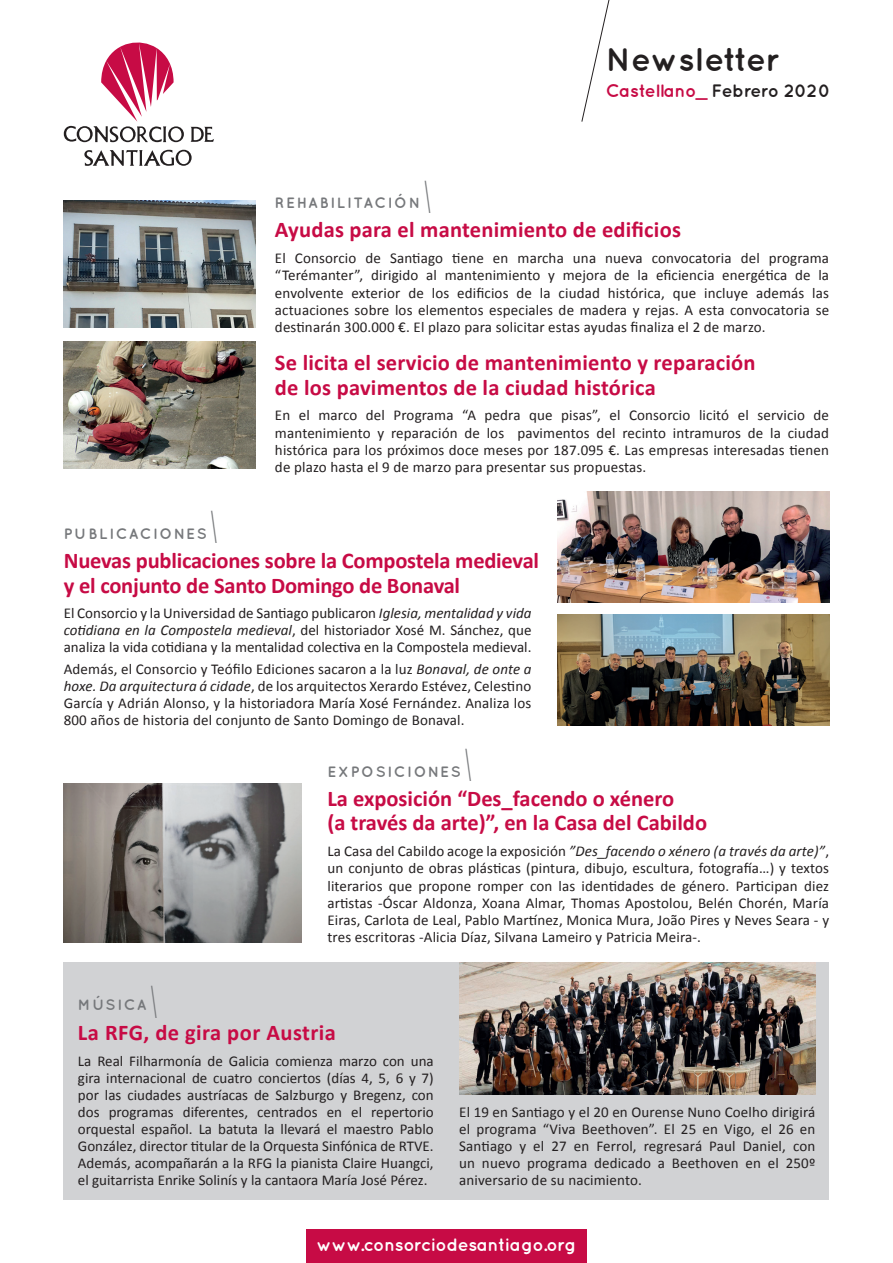
<style>
.page{position:relative;width:893px;height:1263px;background:#fff}
.page>*{position:absolute;margin:0;border:0;box-sizing:border-box;transform-origin:0 0}
.t1{font:italic 300 46.2px "Frutiger LT Std";color:#76787b;scale:.36 1}
.t2{font:700 33px "Quicksand";letter-spacing:-.02em;color:#231f20}
.t3{font:700 22.5px/24.8px "Calibri";color:#c70b45}
.t4{font:700 22.5px "Calibri";letter-spacing:.02em;color:#c70b45}
.t5{font:700 18px "Quicksand";letter-spacing:-.02em;color:#fff}
.t6{font:700 18px "Quicksand";letter-spacing:-.02em;color:#c70b45}
.t7{font:15px/17.2px "Calibri";letter-spacing:.01em;color:#231f20;text-align:justify}
.t8{font:700 15px "Quicksand";letter-spacing:.12em;color:#76787b}
.s1{color:#231f20}
.s2{font-style:italic}
</style>
<div class="page">
<svg style="left:191px;top:127px;width:23px;height:15px"></svg>
<svg style="left:64px;top:42px;width:120px;height:100px"></svg>
<svg style="left:84px;top:150px;width:108px;height:16px"></svg>
<svg style="left:581px;top:0;width:29px;height:122px"></svg>
<div style="left:306px;top:1229px;width:281px;height:34px;background:#c70b45"></div>
<div style="left:64px;top:962px;width:765px;height:237px;background:#d1d2d4"></div>
<img style="left:64px;top:200px;width:191px;height:128px">
<img style="left:64px;top:341px;width:191px;height:128px">
<img style="left:459px;top:962px;width:356px;height:132px">
<img style="left:64px;top:784px;width:238px;height:158px">
<img style="left:557px;top:614px;width:272px;height:111px">
<img style="left:557px;top:492px;width:272px;height:111px">
<h2 class="t2" style="left:606px;top:39px;width:176px">Newsletter</h2>
<p class="t6" style="left:606px;top:79px;width:227px">Castellano_ <span class="s1">Febrero 2020</span></p>
<h1 class="t1" style="left:429px;top:171px;width:44px">I</h1>
<h3 class="t3" style="left:275px;top:218px;width:408px">Ayudas para el mantenimiento de edificios</h3>
<p class="t7" style="left:275px;top:250px;width:556px">El Consorcio de Santiago tiene en marcha una nueva convocatoria del programa “Terémanter”, dirigido al mantenimiento y mejora de la eficiencia energética de la envolvente exterior de los edificios de la ciudad histórica, que incluye además las actuaciones sobre los elementos especiales de madera y rejas. A esta convocatoria se destinarán 300.000 €. El plazo para solicitar estas ayudas finaliza el 2 de marzo.</p>
<h3 class="t3" style="left:275px;top:350px;width:482px">Se licita el servicio de mantenimiento y reparación de los pavimentos de la ciudad histórica</h3>
<p class="t7" style="left:275px;top:407px;width:556px">En el marco del Programa “A pedra que pisas”, el Consorcio licitó el servicio de mantenimiento y reparación de los pavimentos del recinto intramuros de la ciudad histórica para los próximos doce meses por 187.095 €. Las empresas interesadas tienen de plazo hasta el 9 de marzo para presentar sus propuestas.</p>
<p class="t8" style="left:275px;top:194px;width:147px">REHABILITACIÓN</p>
<h1 class="t1" style="left:215px;top:501px;width:44px">I</h1>
<h3 class="t3" style="left:64px;top:548px;width:477px">Nuevas publicaciones sobre la Compostela medieval y el conjunto de Santo Domingo de Bonaval</h3>
<p class="t7" style="left:64px;top:604px;width:469px">El Consorcio y la Universidad de Santiago publicaron <span class="s2">Iglesia, mentalidad y vida cotidiana en la Compostela medieval</span>, del historiador Xosé M. Sánchez, que analiza la vida cotidiana y la mentalidad colectiva en la Compostela medieval.</p>
<p class="t7" style="left:64px;top:660px;width:469px">Además, el Consorcio y Teófilo Ediciones sacaron a la luz <span class="s2">Bonaval, de onte a hoxe. Da arquitectura á cidade</span>, de los arquitectos Xerardo Estévez, Celestino García y Adrián Alonso, y la historiadora María Xosé Fernández. Analiza los 800 años de historia del conjunto de Santo Domingo de Bonaval.</p>
<p class="t8" style="left:64px;top:524px;width:144px">PUBLICACIONES</p>
<h1 class="t1" style="left:469px;top:739px;width:44px">I</h1>
<h3 class="t3" style="left:327px;top:786px;width:381px">La exposición “Des_facendo o xénero<br>(a través da arte)”, en la Casa del Cabildo</h3>
<p class="t7" style="left:327px;top:842px;width:503px">La Casa del Cabildo acoge la exposición <span class="s2">”Des_facendo o xénero (a través da arte)”</span>, un conjunto de obras plásticas (pintura, dibujo, escultura, fotografía…) y textos literarios que propone romper con las identidades de género. Participan diez artistas -Óscar Aldonza, Xoana Almar, Thomas Apostolou, Belén Chorén, María Eiras, Carlota de Leal, Pablo Martínez, Monica Mura, João Pires y Neves Seara - y tres escritoras -Alicia Díaz, Silvana Lameiro y Patricia Meira-.</p>
<p class="t8" style="left:327px;top:762px;width:135px">EXPOSICIONES</p>
<p class="t8" style="left:78px;top:996px;width:70px">MÚSICA</p>
<h1 class="t1" style="left:155px;top:975px;width:44px">I</h1>
<h3 class="t4" style="left:78px;top:1018px;width:260px">La RFG, de gira por Austria</h3>
<p class="t7" style="left:78px;top:1052px;width:357px">La Real Filharmonía de Galicia comienza marzo con una gira internacional de cuatro conciertos (días 4, 5, 6 y 7) por las ciudades austríacas de Salzburgo y Bregenz, con dos programas diferentes, centrados en el repertorio orquestal español. La batuta la llevará el maestro Pablo González, director titular de la Orquesta Sinfónica de RTVE.<br>Además, acompañarán a la RFG la pianista Claire Huangci, el guitarrista Enrike Solinís y la cantaora María José Pérez.</p>
<p class="t7" style="left:459px;top:1103px;width:358px">El 19 en Santiago y el 20 en Ourense Nuno Coelho dirigirá el programa “Viva Beethoven”. El 25 en Vigo, el 26 en Santiago y el 27 en Ferrol, regresará Paul Daniel, con un nuevo programa dedicado a Beethoven en el 250º aniversario de su nacimiento.</p>
<p class="t5" style="left:316px;top:1234px;width:262px">www.consorciodesantiago.org</p>
</div>
